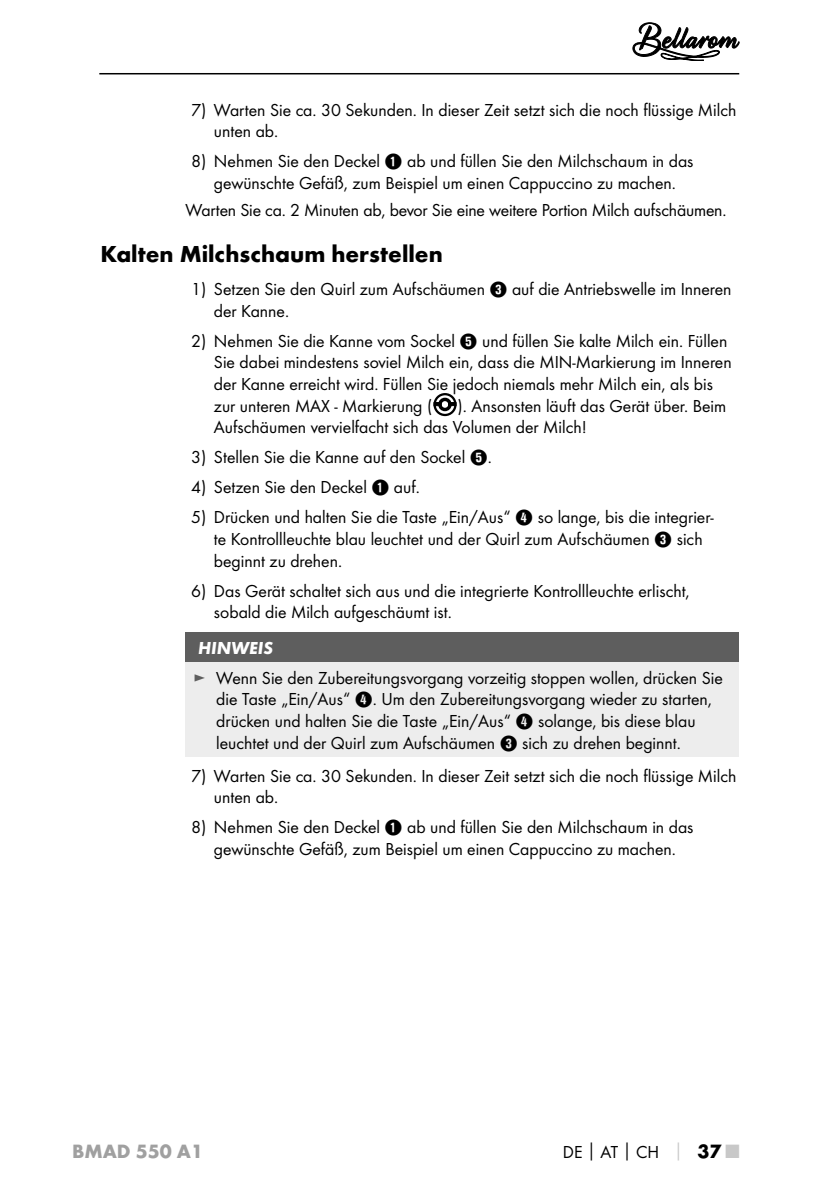
<style>
.page{position:relative;width:840px;height:1191px;background:#fff}
.page>*{position:absolute;margin:0;border:0;box-sizing:border-box;transform-origin:0 0}
.t1{font:700 24px "Futura";color:#000}
.t2{font:700 20px "Futura";color:#a0a0a0}
.t3{font:18px/21.6px "Futura Boo";color:#000}
.t4{font:italic 700 18px "Futura";color:#fff}
.s1{font-family:"Hako PI Nummern"}
.s2{color:#5e5e5e}
.s3{font-family:"Futura";font-weight:700}
.s4{font-family:"Futura";font-weight:700;color:#c8c8c8}
.s5{font-family:"Futura";font-weight:700;font-size:20px}
.s6{font-family:"Futura";font-weight:700;font-size:20px;color:#c8c8c8}
</style>
<div class="page">
<hr style="left:99px;top:73px;width:639px;height:1px;background:#000">
<svg style="left:632px;top:23px;width:106px;height:38px"></svg>
<div style="left:438px;top:398px;width:13px;height:13px;border:3px solid #000;border-radius:50%"></div>
<svg style="left:448px;top:402px;width:5px;height:4px"></svg>
<svg style="left:436px;top:402px;width:5px;height:4px"></svg>
<div style="left:433px;top:393px;width:23px;height:23px;border:2px solid #000;border-radius:50%"></div>
<div style="left:185px;top:632px;width:553px;height:30px;background:#5e5e5e"></div>
<div style="left:185px;top:662px;width:553px;height:94px;background:#ededed"></div>
<p class="t3" style="left:214px;top:99px;width:523px;text-indent:-23px">7) Warten Sie ca. 30 Sekunden. In dieser Zeit setzt sich die noch flüssige Milch unten ab.</p>
<p class="t3" style="left:191px;top:150px;width:503px;text-align:center">8) Nehmen Sie den Deckel <span class="s1">1</span> ab und füllen Sie den Milchschaum in das gewünschte Gefäß, zum Beispiel um einen Cappuccino zu machen.</p>
<p class="t3" style="left:185px;top:199px;width:540px">Warten Sie ca. 2 Minuten ab, bevor Sie eine weitere Portion Milch aufschäumen.</p>
<h1 class="t1" style="left:100px;top:239px;width:343px">Kalten Milchschaum herstellen</h1>
<p class="t3" style="left:214px;top:278px;width:519px;text-indent:-23px">1) Setzen Sie den Quirl zum Aufschäumen <span class="s1">3</span> auf die Antriebswelle im Inneren der Kanne.</p>
<p class="t3" style="left:214px;top:330px;width:519px;text-indent:-23px">2) Nehmen Sie die Kanne vom Sockel <span class="s1">5</span> und füllen Sie kalte Milch ein. Füllen Sie dabei mindestens soviel Milch ein, dass die MIN-Markierung im Inneren der Kanne erreicht wird. Füllen Sie jedoch niemals mehr Milch ein, als bis zur unteren MAX - Markierung (</p>
<p class="t3" style="left:214px;top:394px;width:513px;text-indent:243px">). Ansonsten läuft das Gerät über. Beim<br>Aufschäumen vervielfacht sich das Volumen der Milch!</p>
<p class="t3" style="left:191px;top:446px;width:299px">3) Stellen Sie die Kanne auf den Sockel <span class="s1">5</span>.</p>
<p class="t3" style="left:191px;top:476px;width:228px">4) Setzen Sie den Deckel <span class="s1">1</span> auf.</p>
<p class="t3" style="left:214px;top:506px;width:501px;text-indent:-23px">5) Drücken und halten Sie die Taste „Ein/Aus“ <span class="s1">4</span> so lange, bis die integrier&shy;te Kontrollleuchte blau leuchtet und der Quirl zum Aufschäumen <span class="s1">3</span> sich beginnt zu drehen.</p>
<p class="t3" style="left:214px;top:580px;width:477px;text-indent:-23px">6) Das Gerät schaltet sich aus und die integrierte Kontrollleuchte erlischt, sobald die Milch aufgeschäumt ist.</p>
<p class="t4" style="left:198px;top:637px;width:76px">HINWEIS</p>
<p class="t3" style="left:216px;top:667px;width:508px;text-indent:-23px"><span class="s2">►</span> Wenn Sie den Zubereitungsvorgang vorzeitig stoppen wollen, drücken Sie die Taste „Ein/Aus“ <span class="s1">4</span>. Um den Zubereitungsvorgang wieder zu starten, drücken und halten Sie die Taste „Ein/Aus“ <span class="s1">4</span> solange, bis diese blau leuchtet und der Quirl zum Aufschäumen <span class="s1">3</span> sich zu drehen beginnt.</p>
<p class="t3" style="left:214px;top:764px;width:523px;text-indent:-23px">7) Warten Sie ca. 30 Sekunden. In dieser Zeit setzt sich die noch flüssige Milch unten ab.</p>
<p class="t3" style="left:191px;top:816px;width:503px;text-align:center">8) Nehmen Sie den Deckel <span class="s1">1</span> ab und füllen Sie den Milchschaum in das gewünschte Gefäß, zum Beispiel um einen Cappuccino zu machen.</p>
<p class="t2" style="left:72px;top:1139px;width:132px">BMAD 550 A1</p>
<p class="t3" style="left:562px;top:1141px;width:178px">DE<span class="s3">│</span>AT<span class="s3">│</span>CH <span class="s4">│</span> <span class="s5">37</span> <span class="s6">■</span></p>
</div>
